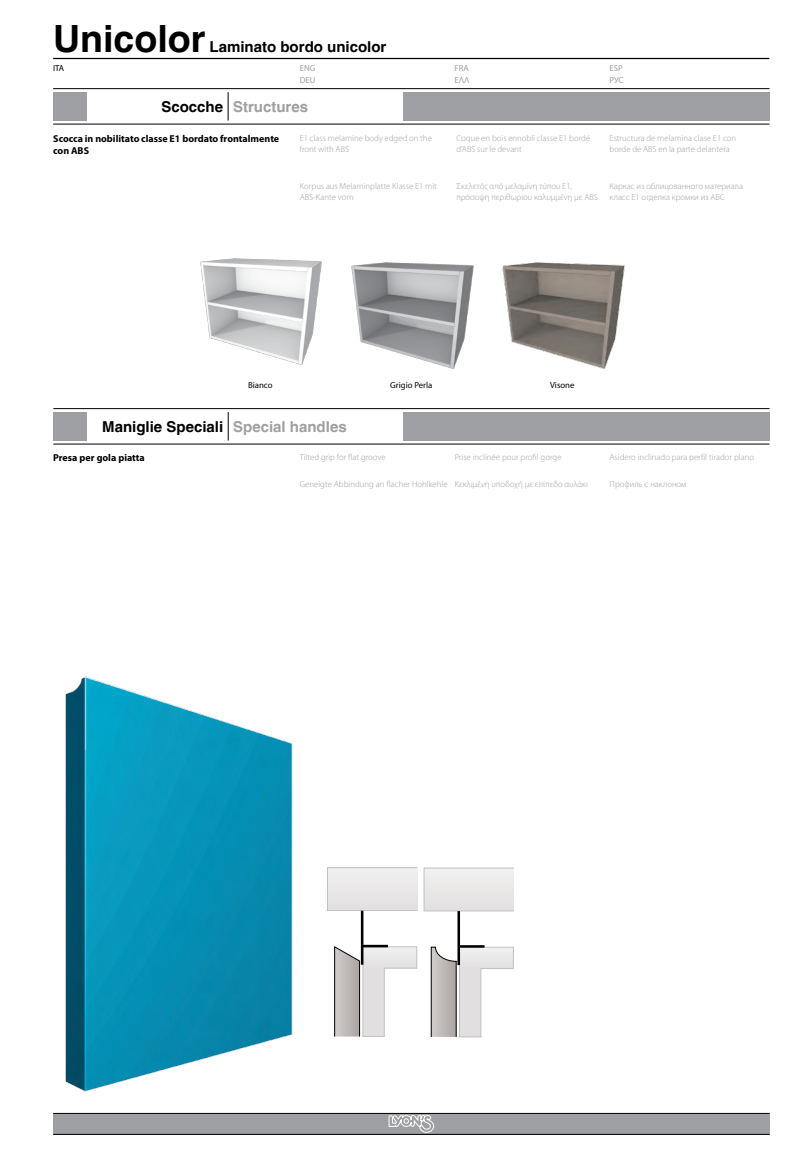
<style>
.page{position:relative;width:805px;height:1170px;background:#fff}
.page>*{position:absolute;margin:0;border:0;box-sizing:border-box;transform-origin:0 0}
.t1{font:700 37.5px "Helvetica";color:#000}
.t2{font:700 15px "Helvetica";color:#000}
.t3{font:700 15px "Helvetica";color:#9d9fa2}
.t4{font:700 10px/12px "Myriad Pro";color:#000}
.t5{font:300 8.75px/10.5px "Myriad Pro";color:#9d9fa2}
.t6{font:8.75px "Myriad Pro";color:#000}
.t7{font:8.75px "Myriad Pro";color:#9d9fa2}
</style>
<div class="page">
<div style="left:53px;top:1113px;width:716px;height:21px;background:#9d9fa2"></div>
<svg style="left:388px;top:1115px;width:46px;height:17px"></svg>
<hr style="left:53px;top:1133px;width:716px;height:1px;background:#000">
<hr style="left:53px;top:1113px;width:716px;height:1px;background:#000">
<hr style="left:53px;top:58px;width:716px;height:1px;background:#000">
<hr style="left:53px;top:88px;width:716px;height:1px;background:#000">
<hr style="left:53px;top:124px;width:716px;height:1px;background:#000">
<svg style="left:228px;top:92px;width:1px;height:28px"></svg>
<div style="left:403px;top:92px;width:366px;height:28px;background:#9d9fa2"></div>
<div style="left:53px;top:92px;width:33px;height:28px;background:#9d9fa2"></div>
<hr style="left:53px;top:408px;width:716px;height:1px;background:#000">
<hr style="left:53px;top:444px;width:716px;height:1px;background:#000">
<svg style="left:228px;top:412px;width:1px;height:28px"></svg>
<div style="left:403px;top:412px;width:366px;height:28px;background:#9d9fa2"></div>
<div style="left:53px;top:412px;width:34px;height:28px;background:#9d9fa2"></div>
<img style="left:200px;top:258px;width:122px;height:107px">
<img style="left:351px;top:262px;width:123px;height:107px">
<img style="left:502px;top:262px;width:123px;height:107px">
<img style="left:65px;top:676px;width:228px;height:416px">
<div style="left:424px;top:867px;width:89px;height:43px;background:#eae8e8"></div>
<svg style="left:431px;top:946px;width:82px;height:91px"></svg>
<hr style="left:457px;top:911px;width:3px;height:53px;background:#000">
<hr style="left:459px;top:945px;width:25px;height:2px;background:#000">
<div style="left:327px;top:867px;width:90px;height:43px;background:#eae8e8"></div>
<svg style="left:334px;top:946px;width:83px;height:90px"></svg>
<hr style="left:361px;top:910px;width:2px;height:54px;background:#000">
<hr style="left:362px;top:944px;width:26px;height:3px;background:#000">
<p class="t1" style="left:53px;top:16px;width:154px">Unicolor</p>
<p class="t2" style="left:209px;top:38px;width:178px">Laminato bordo unicolor</p>
<p class="t6" style="left:53px;top:62px;width:13px">ITA</p>
<p class="t7" style="left:299px;top:62px;width:17px">ENG</p>
<p class="t7" style="left:299px;top:75px;width:17px">DEU</p>
<p class="t2" style="left:161px;top:98px;width:63px">Scocche</p>
<p class="t3" style="left:233px;top:98px;width:77px">Structures</p>
<p class="t4" style="left:53px;top:133px;width:227px">Scocca in nobilitato classe E1 bordato frontalmente con ABS</p>
<p class="t5" style="left:300px;top:133px;width:134px">E1 class melamine body edged on the front with ABS</p>
<p class="t5" style="left:300px;top:181px;width:139px">Korpus aus Melaminplatte Klasse E1 mit<br>ABS-Kante vorn</p>
<p class="t7" style="left:454px;top:62px;width:16px">FRA</p>
<p class="t7" style="left:454px;top:75px;width:16px">ΕΛΛ</p>
<p class="t7" style="left:609px;top:62px;width:15px">ESP</p>
<p class="t7" style="left:609px;top:75px;width:16px">РУС</p>
<p class="t5" style="left:456px;top:133px;width:135px">Coque en bois ennobli classe E1 bordé d’ABS sur le devant</p>
<p class="t5" style="left:456px;top:181px;width:143px">Σκελετός από μελαμίνη τύπου E1, πρόσοψη περιθωρίου καλυμμένη με ABS</p>
<p class="t5" style="left:609px;top:133px;width:128px">Estructura de melamina clase E1 con borde de ABS en la parte delantera</p>
<p class="t5" style="left:609px;top:181px;width:135px">Каркас из облицованного материала класс Е1 отделка кромки из АБС</p>
<p class="t6" style="left:248px;top:379px;width:26px">Bianco</p>
<p class="t6" style="left:390px;top:379px;width:44px">Grigio Perla</p>
<p class="t6" style="left:550px;top:379px;width:26px">Visone</p>
<p class="t2" style="left:102px;top:417px;width:122px">Maniglie Speciali</p>
<p class="t3" style="left:233px;top:417px;width:115px">Special handles</p>
<p class="t4" style="left:53px;top:452px;width:93px">Presa per gola piatta</p>
<p class="t5" style="left:300px;top:452px;width:87px">Tilted grip for flat groove</p>
<p class="t5" style="left:454px;top:452px;width:108px">Prise inclinée pour profil gorge</p>
<p class="t5" style="left:609px;top:452px;width:146px">Asidero inclinado para perfil tirador plano</p>
<p class="t5" style="left:300px;top:479px;width:149px">Geneigte Abbindung an flacher Hohlkehle</p>
<p class="t5" style="left:454px;top:479px;width:135px">Κεκλιμένη υποδοχή με επίπεδο αυλάκι</p>
<p class="t5" style="left:609px;top:479px;width:78px">Профиль с наклоном</p>
</div>
